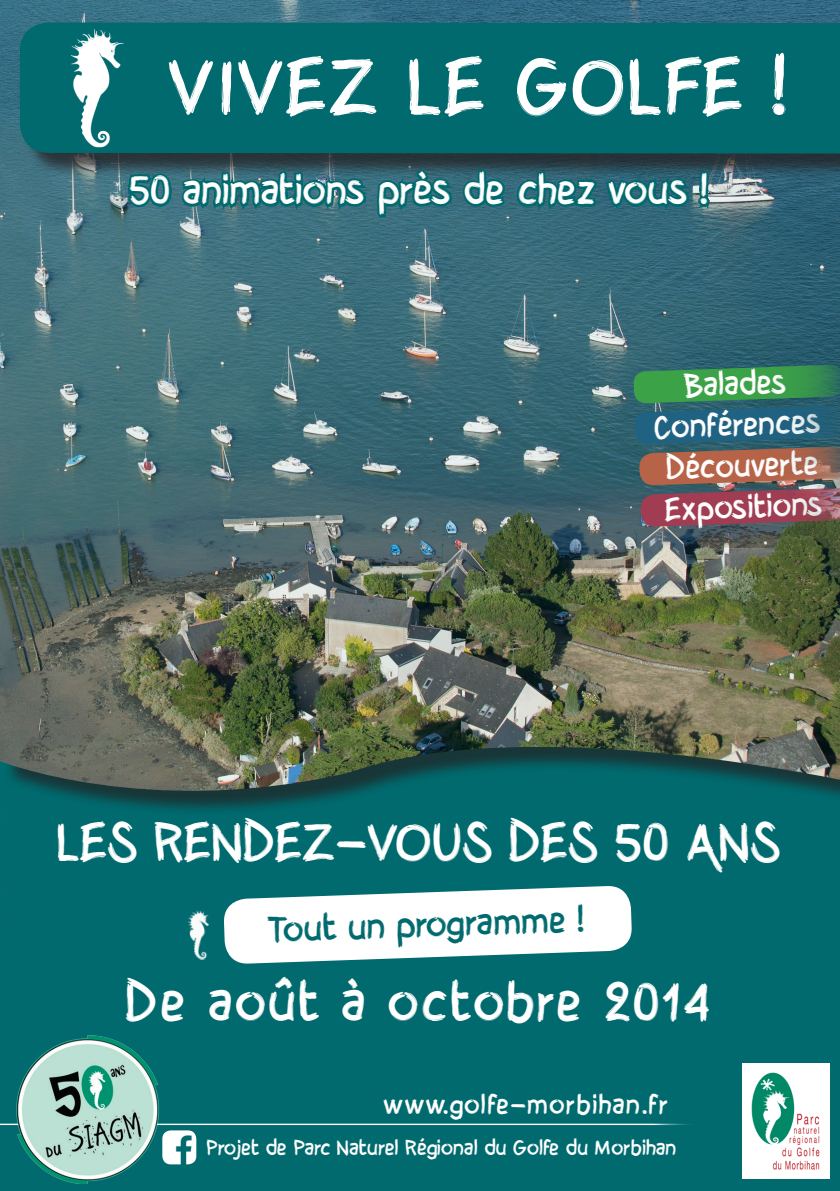
<style>
.page{position:relative;width:840px;height:1191px;background:#fff}
.page>*{position:absolute;margin:0;border:0;box-sizing:border-box;transform-origin:0 0}
.t1{font:72px "Brushy Cre";letter-spacing:.025em;color:#fff}
.t2{font:48px "Brushy Cre";letter-spacing:.005em;color:#fff}
.t3{font:48px "Brushy Cre";letter-spacing:.05em;color:#fff}
.t4{font:36px "Brushy Cre";color:#fff}
.t5{font:32px "Brushy Cre";color:#006a6e}
.t6{font:28.8px "Brushy Cre";color:#fff}
.t7{font:24px "Brushy Cre";letter-spacing:.045em;color:#fff}
.t8{font:18.8px "Brushy Cre";color:#fff}
</style>
<div class="page">
<svg style="left:0;top:0;width:59px;height:677px;background:#3f6e74"></svg>
<svg style="left:800px;top:1052px;width:39px;height:139px"></svg>
<img style="left:662px;top:0;width:177px;height:1032px">
<img style="left:59px;top:0;width:603px;height:677px">
<img style="left:442px;top:312px;width:358px;height:879px">
<svg style="left:0;top:677px;width:784px;height:514px;background:#297574"></svg>
<img style="left:13px;top:1035px;width:148px;height:148px">
<h1 class="t1" style="left:169px;top:36px;width:622px">VIVEZ LE GOLFE !</h1>
<h3 class="t4" style="left:130px;top:165px;width:580px">50 animations près de chez vous !</h3>
<h3 class="t6" style="left:684px;top:365px;width:103px;rotate:-2deg">Balades</h3>
<h3 class="t6" style="left:653px;top:407px;width:169px;rotate:-2deg">Conférences</h3>
<h3 class="t6" style="left:666px;top:448px;width:154px;rotate:-2deg">Découverte</h3>
<h3 class="t6" style="left:665px;top:489px;width:159px;rotate:-2deg">Expositions</h3>
<h2 class="t2" style="left:58px;top:807px;width:661px">LES RENDEZ-VOUS DES 50 ans</h2>
<h3 class="t5" style="left:268px;top:907px;width:317px;rotate:-2deg">Tout un programme !</h3>
<h2 class="t3" style="left:127px;top:968px;width:587px">De août à octobre 2014</h2>
<p class="t7" style="left:384px;top:1087px;width:286px">www.golfe-morbihan.fr</p>
<p class="t8" style="left:207px;top:1133px;width:471px">Projet de Parc Naturel Régional du Golfe du Morbihan</p>
</div>
